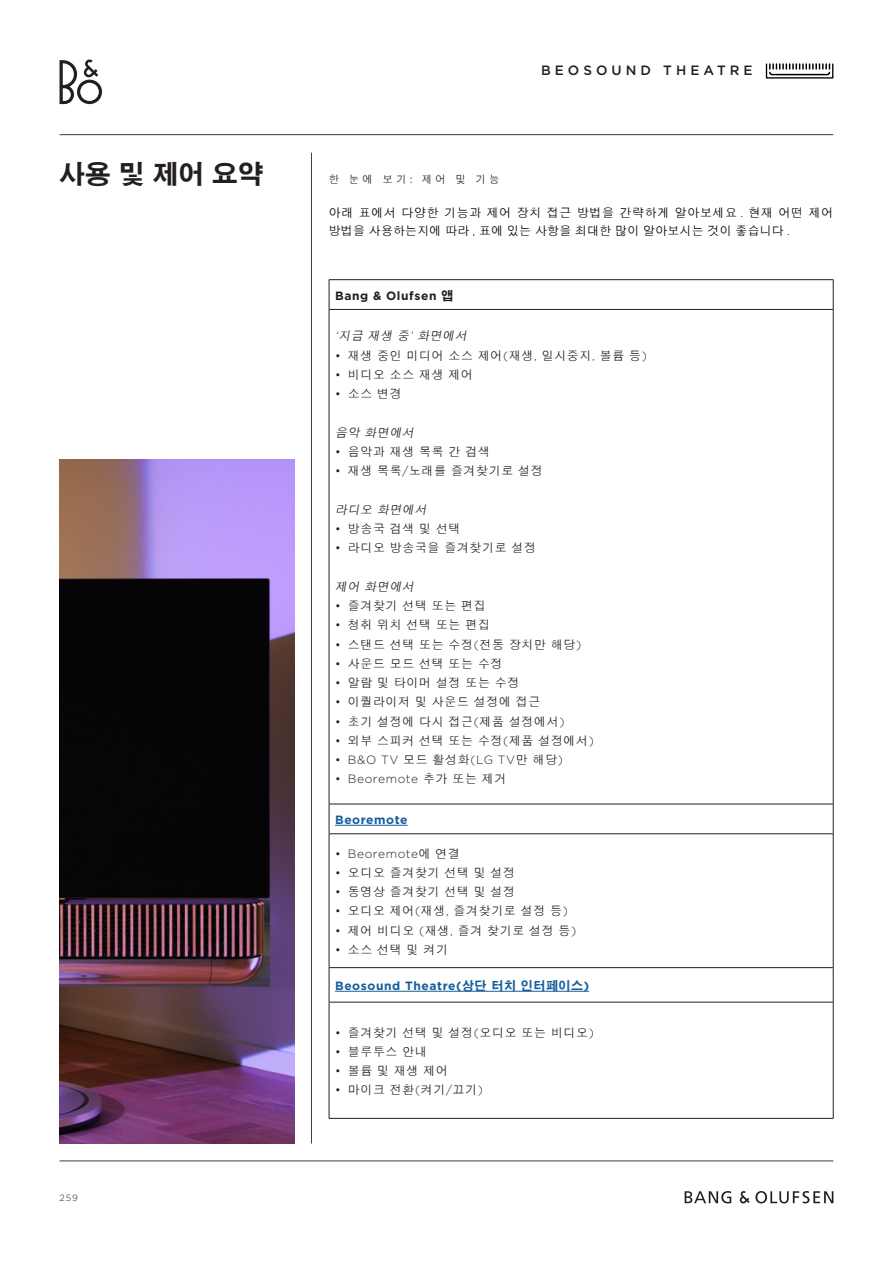
<style>
.page{position:relative;width:893px;height:1263px;background:#fff}
.page>*{position:absolute;margin:0;border:0;box-sizing:border-box;transform-origin:0 0}
.Dori_Heading1{font:25.5px "HY Gothic Extrabold";color:#231f20}
.t1{font:500 13.5px "Gotham";letter-spacing:.3em;color:#231f20}
.t2{font:12px "HY Gothic Medium";letter-spacing:.05em;color:#231f20}
.Dori_Heading_2{font:12px/17.2px "HY Gothic Medium";letter-spacing:.01em;color:#000}
.t3{font:300 12px "Gotham";letter-spacing:.05em;color:#231f20}
.Legal_copy{font:700 12px "Gotham";letter-spacing:.05em;color:#175d9e}
.Legal_copy-2{font:italic 12px "HY Gothic Medium";color:#231f20}
.t4{font:12px "HY Gothic Medium";letter-spacing:.225em;color:#231f20}
.Legal_copy-3{font:700 12px "Gotham";letter-spacing:.05em;color:#231f20}
.Headline_2___Gotham{font:10.5px "HY Gothic Medium";letter-spacing:.3em;color:#231f20}
.t5{font:300 9px "Gotham";color:#231f20}
.s1{font-family:"Gotham"}
.s2{font-family:"Gotham";font-weight:300}
.s3{font-family:"HY Gothic Extrabold";font-weight:400}
.s4{font-family:"HY Gothic Medium";font-weight:400}
</style>
<div class="page">
<svg style="left:685px;top:1191px;width:46px;height:12px"></svg>
<svg style="left:739px;top:1191px;width:94px;height:13px"></svg>
<hr style="left:311px;top:153px;width:1px;height:990px;background:#3e3e3f">
<hr style="left:60px;top:134px;width:773px;height:1px;background:#3e3e3f">
<hr style="left:60px;top:1160px;width:773px;height:1px;background:#3e3e3f">
<svg style="left:60px;top:60px;width:42px;height:44px"></svg>
<svg style="left:769px;top:65px;width:62px;height:11px"></svg>
<div style="left:766px;top:63px;width:67px;height:16px;border:1px solid #000"></div>
<hr style="left:329px;top:279px;width:504px;height:1px;background:#231f20">
<svg style="left:833px;top:280px;width:1px;height:29px"></svg>
<hr style="left:329px;top:309px;width:504px;height:1px;background:#231f20">
<hr style="left:833px;top:310px;width:1px;height:494px;background:#231f20">
<hr style="left:329px;top:804px;width:504px;height:1px;background:#231f20">
<svg style="left:833px;top:804px;width:1px;height:29px"></svg>
<hr style="left:329px;top:833px;width:504px;height:1px;background:#231f20">
<hr style="left:833px;top:834px;width:1px;height:133px;background:#231f20">
<hr style="left:329px;top:967px;width:504px;height:1px;background:#231f20">
<hr style="left:833px;top:968px;width:1px;height:34px;background:#231f20">
<hr style="left:329px;top:1002px;width:504px;height:1px;background:#231f20">
<hr style="left:833px;top:1002px;width:1px;height:116px;background:#231f20">
<hr style="left:329px;top:1118px;width:504px;height:1px;background:#231f20">
<svg style="left:329px;top:280px;width:1px;height:29px"></svg>
<hr style="left:329px;top:310px;width:1px;height:494px;background:#231f20">
<svg style="left:329px;top:804px;width:1px;height:29px"></svg>
<hr style="left:329px;top:834px;width:1px;height:133px;background:#231f20">
<hr style="left:329px;top:968px;width:1px;height:34px;background:#231f20">
<hr style="left:329px;top:1002px;width:1px;height:116px;background:#231f20">
<hr style="left:335px;top:825px;width:73px;height:1px;background:#175d9e">
<hr style="left:335px;top:991px;width:254px;height:1px;background:#175d9e">
<img style="left:60px;top:459px;width:235px;height:685px">
<p class="Dori_Heading1" style="left:60px;top:161px;width:205px">사용 및 제어 요약</p>
<p class="t5" style="left:60px;top:1192px;width:20px">259</p>
<p class="t1" style="left:541px;top:61px;width:213px">BEOSOUND THEATRE</p>
<p class="Headline_2___Gotham" style="left:329px;top:174px;width:172px">한 눈에 보기<span class="s1">:</span> 제어 및 기능</p>
<p class="Dori_Heading_2" style="left:329px;top:205px;width:506px">아래 표에서 다양한 기능과 제어 장치 접근 방법을 간략하게 알아보세요 <span class="s2">.</span> 현재 어떤 제어 방법을 사용하는지에 따라 <span class="s2">,</span> 표에 있는 사항을 최대한 많이 알아보시는 것이 좋습니다 <span class="s2">.</span></p>
<p class="Legal_copy-3" style="left:335px;top:287px;width:120px">Bang &amp; Olufsen <span class="s3">앱</span></p>
<p class="Legal_copy-2" style="left:335px;top:330px;width:136px"><span class="s2">‘</span>지금 재생 중<span class="s2">’</span> 화면에서</p>
<p class="t2" style="left:335px;top:349px;width:313px"><span class="s2">•</span> 재생 중인 미디어 소스 제어<span class="s2">(</span>재생<span class="s2">,</span> 일시중지<span class="s2">,</span> 볼륨 등<span class="s2">)</span></p>
<p class="t2" style="left:335px;top:369px;width:140px"><span class="s2">•</span> 비디오 소스 재생 제어</p>
<p class="t2" style="left:335px;top:388px;width:68px"><span class="s2">•</span> 소스 변경</p>
<p class="Legal_copy-2" style="left:335px;top:426px;width:83px">음악 화면에서</p>
<p class="t2" style="left:335px;top:446px;width:156px"><span class="s2">•</span> 음악과 재생 목록 간 검색</p>
<p class="t2" style="left:335px;top:465px;width:209px"><span class="s2">•</span> 재생 목록<span class="s2">/</span>노래를 즐겨찾기로 설정</p>
<p class="Legal_copy-2" style="left:335px;top:503px;width:95px">라디오 화면에서</p>
<p class="t2" style="left:335px;top:523px;width:127px"><span class="s2">•</span> 방송국 검색 및 선택</p>
<p class="t2" style="left:335px;top:542px;width:203px"><span class="s2">•</span> 라디오 방송국을 즐겨찾기로 설정</p>
<p class="Legal_copy-2" style="left:335px;top:580px;width:83px">제어 화면에서</p>
<p class="t2" style="left:335px;top:600px;width:152px"><span class="s2">•</span> 즐겨찾기 선택 또는 편집</p>
<p class="t2" style="left:335px;top:619px;width:156px"><span class="s2">•</span> 청취 위치 선택 또는 편집</p>
<p class="t2" style="left:335px;top:638px;width:248px"><span class="s2">•</span> 스탠드 선택 또는 수정<span class="s2">(</span>전동 장치만 해당<span class="s2">)</span></p>
<p class="t2" style="left:335px;top:657px;width:169px"><span class="s2">•</span> 사운드 모드 선택 또는 수정</p>
<p class="t2" style="left:335px;top:677px;width:186px"><span class="s2">•</span> 알람 및 타이머 설정 또는 수정</p>
<p class="t2" style="left:335px;top:696px;width:207px"><span class="s2">•</span> 이퀄라이저 및 사운드 설정에 접근</p>
<p class="t2" style="left:335px;top:715px;width:231px"><span class="s2">•</span> 초기 설정에 다시 접근<span class="s2">(</span>제품 설정에서<span class="s2">)</span></p>
<p class="t2" style="left:335px;top:734px;width:260px"><span class="s2">•</span> 외부 스피커 선택 또는 수정<span class="s2">(</span>제품 설정에서<span class="s2">)</span></p>
<p class="t3" style="left:335px;top:752px;width:229px">• B&amp;O TV <span class="s4">모드 활성화</span>(LG TV<span class="s4">만 해당</span>)</p>
<p class="t3" style="left:335px;top:771px;width:173px">• Beoremote <span class="s4">추가 또는 제거</span></p>
<p class="Legal_copy" style="left:335px;top:812px;width:74px">Beoremote</p>
<p class="t3" style="left:335px;top:846px;width:127px">• Beoremote<span class="s4">에 연결</span></p>
<p class="t2" style="left:335px;top:867px;width:182px"><span class="s2">•</span> 오디오 즐겨찾기 선택 및 설정</p>
<p class="t2" style="left:335px;top:886px;width:182px"><span class="s2">•</span> 동영상 즐겨찾기 선택 및 설정</p>
<p class="t2" style="left:335px;top:905px;width:234px"><span class="s2">•</span> 오디오 제어<span class="s2">(</span>재생<span class="s2">,</span> 즐겨찾기로 설정 등<span class="s2">)</span></p>
<p class="t2" style="left:335px;top:924px;width:243px"><span class="s2">•</span> 제어 비디오 <span class="s2">(</span>재생<span class="s2">,</span> 즐겨 찾기로 설정 등<span class="s2">)</span></p>
<p class="t4" style="left:335px;top:944px;width:114px"><span class="s2">•</span> 소스선택및켜기</p>
<p class="Legal_copy" style="left:335px;top:978px;width:256px">Beosound Theatre(<span class="s3">상단 터치 인터페이스</span>)</p>
<p class="t2" style="left:335px;top:1026px;width:260px"><span class="s2">•</span> 즐겨찾기 선택 및 설정<span class="s2">(</span>오디오 또는 비디오<span class="s2">)</span></p>
<p class="t2" style="left:335px;top:1045px;width:93px"><span class="s2">•</span> 블루투스 안내</p>
<p class="t4" style="left:335px;top:1065px;width:114px"><span class="s2">•</span> 볼륨및재생제어</p>
<p class="t2" style="left:335px;top:1084px;width:149px"><span class="s2">•</span> 마이크 전환<span class="s2">(</span>켜기<span class="s2">/</span>끄기<span class="s2">)</span></p>
</div>
